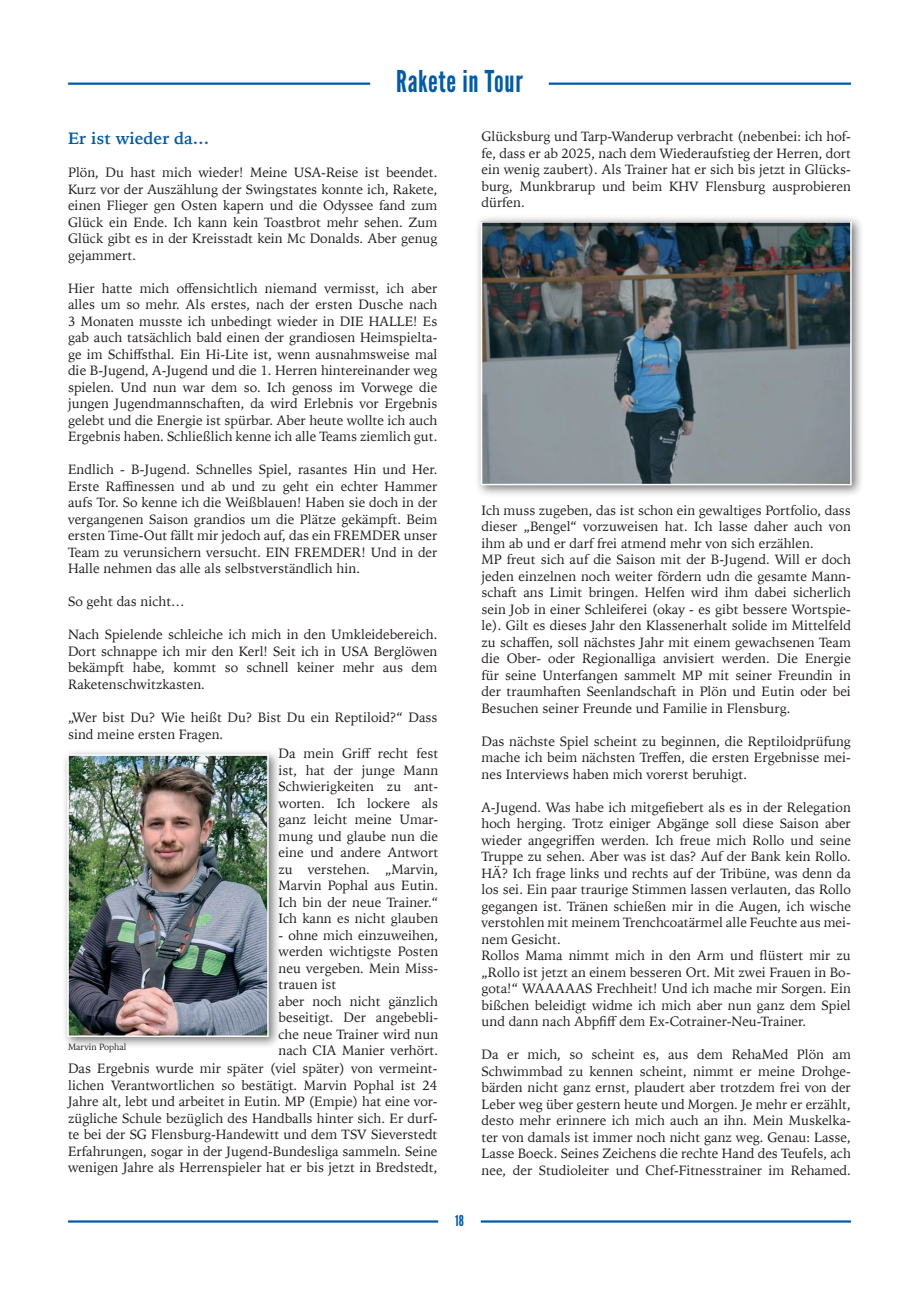
<style>
.page{position:relative;width:919px;height:1289px;background:#fff}
.page>*{position:absolute;margin:0;border:0;box-sizing:border-box;transform-origin:0 0}
.t1{font:30px "League Gothic";letter-spacing:.025em;color:#015aaa}
.t2{font:700 16.5px "Iowan Old Style";color:#015aaa}
.t3{font:15px "League Gothic";color:#015aaa}
.t4{font:13.5px/16.5px "Iowan Old Style";color:#231f20;text-align:justify}
.t5{font:9px "Iowan Old Style";color:#231f20}
</style>
<div class="page">
<hr style="left:68px;top:1220px;width:370px;height:2px;background:#015aaa">
<hr style="left:480px;top:1220px;width:370px;height:2px;background:#015aaa">
<hr style="left:68px;top:83px;width:302px;height:2px;background:#015aaa">
<hr style="left:549px;top:83px;width:301px;height:2px;background:#015aaa">
<div style="left:61px;top:748px;width:220px;height:301px;background:#231f20;opacity:.6"></div>
<img style="left:70px;top:757px;width:196px;height:276px">
<div style="left:67px;top:754px;width:202px;height:282px;border:2px solid #fff"></div>
<div style="left:475px;top:215px;width:388px;height:282px;background:#231f20;opacity:.6"></div>
<img style="left:483px;top:224px;width:365px;height:258px">
<div style="left:480px;top:221px;width:371px;height:264px;border:2px solid #fff"></div>
<h1 class="t1" style="left:396px;top:64px;width:128px">Rakete in Tour</h1>
<p class="t2" style="left:68px;top:123px;width:143px">Er ist wieder da…</p>
<p class="t4" style="left:68px;top:164px;width:371px">Plön, Du hast mich wieder! Meine USA-Reise ist beendet.<br>Kurz vor der Auszählung der Swingstates konnte ich, Rakete, einen Flieger gen Osten kapern und die Odyssee fand zum Glück ein Ende. Ich kann kein Toastbrot mehr sehen. Zum Glück gibt es in der Kreisstadt kein Mc Donalds. Aber genug gejammert.</p>
<p class="t4" style="left:68px;top:279px;width:371px">Hier hatte mich offensichtlich niemand vermisst, ich aber alles um so mehr. Als erstes, nach der ersten Dusche nach 3 Monaten musste ich unbedingt wieder in DIE HALLE! Es gab auch tatsächlich bald einen der grandiosen Heimspielta&shy;ge im Schiffsthal. Ein Hi-Lite ist, wenn ausnahmsweise mal die B-Jugend, A-Jugend und die 1. Herren hintereinander weg spielen. Und nun war dem so. Ich genoss im Vorwege die jungen Jugendmannschaften, da wird Erlebnis vor Ergebnis gelebt und die Energie ist spürbar. Aber heute wollte ich auch Ergebnis haben. Schließlich kenne ich alle Teams ziemlich gut.</p>
<p class="t4" style="left:68px;top:461px;width:371px">Endlich - B-Jugend. Schnelles Spiel, rasantes Hin und Her.<br>Erste Raffinessen und ab und zu geht ein echter Hammer aufs Tor. So kenne ich die Weißblauen! Haben sie doch in der vergangenen Saison grandios um die Plätze gekämpft. Beim ersten Time-Out fällt mir jedoch auf, das ein FREMDER unser Team zu verunsichern versucht. EIN FREMDER! Und in der Halle nehmen das alle als selbstverständlich hin.</p>
<p class="t4" style="left:68px;top:593px;width:118px">So geht das nicht…</p>
<p class="t4" style="left:68px;top:626px;width:371px">Nach Spielende schleiche ich mich in den Umkleidebereich.<br>Dort schnappe ich mir den Kerl! Seit ich in USA Berglöwen bekämpft habe, kommt so schnell keiner mehr aus dem Raketenschwitzkasten.</p>
<p class="t4" style="left:68px;top:708px;width:371px">„Wer bist Du? Wie heißt Du? Bist Du ein Reptiloid?“ Dass sind meine ersten Fragen.</p>
<p class="t4" style="left:278px;top:744px;width:161px">Da mein Griff recht fest ist, hat der junge Mann Schwierigkeiten zu ant&shy;worten. Ich lockere als ganz leicht meine Umar&shy;mung und glaube nun die eine und andere Antwort zu verstehen. „Marvin, Marvin Pophal aus Eutin.<br>Ich bin der neue Trainer.“ Ich kann es nicht glauben</p>
<p class="t4" style="left:278px;top:926px;width:161px;text-align:left">- ohne mich einzuweihen, werden wichtigste Posten neu vergeben. Mein Miss&shy;trauen ist<br>aber noch nicht gänzlich beseitigt. Der angebebli&shy;che neue Trainer wird nun nach CIA Manier verhört.</p>
<p class="t4" style="left:68px;top:1059px;width:371px">Das Ergebnis wurde mir später (viel später) von vermeint&shy;lichen Verantwortlichen so bestätigt. Marvin Pophal ist 24<br>Jahre alt, lebt und arbeitet in Eutin. MP (Empie) hat eine vor&shy;zügliche Schule bezüglich des Handballs hinter sich. Er durf&shy;te bei der SG Flensburg-Handewitt und dem TSV Sieverstedt Erfahrungen, sogar in der Jugend-Bundesliga sammeln. Seine wenigen Jahre als Herrenspieler hat er bis jetzt in Bredstedt,</p>
<p class="t5" style="left:68px;top:1038px;width:60px">Marvin Pophal</p>
<p class="t3" style="left:455px;top:1211px;width:10px">18</p>
<p class="t4" style="left:481px;top:127px;width:371px">Glücksburg und Tarp-Wanderup verbracht (nebenbei: ich hof&shy;fe, dass er ab 2025, nach dem Wiederaufstieg der Herren, dort ein wenig zaubert). Als Trainer hat er sich bis jetzt in Glücks&shy;burg, Munkbrarup und beim KHV Flensburg ausprobieren dürfen.</p>
<p class="t4" style="left:481px;top:501px;width:371px;text-align:left">Ich muss zugeben, das ist schon ein gewaltiges Portfolio, dass dieser „Bengel“ vorzuweisen hat. Ich lasse daher auch von ihm ab und er darf frei atmend mehr von sich erzählen.<br>MP freut sich auf die Saison mit der B-Jugend. Will er doch jeden einzelnen noch weiter fördern udn die gesamte Mann&shy;schaft ans Limit bringen. Helfen wird ihm dabei sicherlich sein Job in einer Schleiferei (okay - es gibt bessere Wortspie&shy;le). Gilt es dieses Jahr den Klassenerhalt solide im Mittelfeld zu schaffen, soll nächstes Jahr mit einem gewachsenen Team die Ober- oder Regionalliga anvisiert werden. Die Energie für seine Unterfangen sammelt MP mit seiner Freundin in der traumhaften Seenlandschaft in Plön und Eutin oder bei Besuchen seiner Freunde und Familie in Flensburg.</p>
<p class="t4" style="left:481px;top:732px;width:371px">Das nächste Spiel scheint zu beginnen, die Reptiloidprüfung mache ich beim nächsten Treffen, die ersten Ergebnisse mei&shy;nes Interviews haben mich vorerst beruhigt.</p>
<p class="t4" style="left:481px;top:798px;width:371px;text-align:left">A-Jugend. Was habe ich mitgefiebert als es in der Relegation hoch herging. Trotz einiger Abgänge soll diese Saison aber wieder angegriffen werden. Ich freue mich Rollo und seine Truppe zu sehen. Aber was ist das? Auf der Bank kein Rollo.<br>HÄ? Ich frage links und rechts auf der Tribüne, was denn da los sei. Ein paar traurige Stimmen lassen verlauten, das Rollo gegangen ist. Tränen schießen mir in die Augen, ich wische verstohlen mit meinem Trenchcoatärmel alle Feuchte aus mei&shy;nem Gesicht.<br>Rollos Mama nimmt mich in den Arm und flüstert mir zu „Rollo ist jetzt an einem besseren Ort. Mit zwei Frauen in Bo&shy;gota!“ WAAAAAS Frechheit! Und ich mache mir Sorgen. Ein bißchen beleidigt widme ich mich aber nun ganz dem Spiel und dann nach Abpfiff dem Ex-Cotrainer-Neu-Trainer.</p>
<p class="t4" style="left:481px;top:1045px;width:371px">Da er mich, so scheint es, aus dem RehaMed Plön am Schwimmbad zu kennen scheint, nimmt er meine Drohge&shy;bärden nicht ganz ernst, plaudert aber trotzdem frei von der Leber weg über gestern heute und Morgen. Je mehr er erzählt, desto mehr erinnere ich mich auch an ihn. Mein Muskelka&shy;ter von damals ist immer noch nicht ganz weg. Genau: Lasse, Lasse Boeck. Seines Zeichens die rechte Hand des Teufels, ach nee, der Studioleiter und Chef-Fitnesstrainer im Rehamed.</p>
</div>
